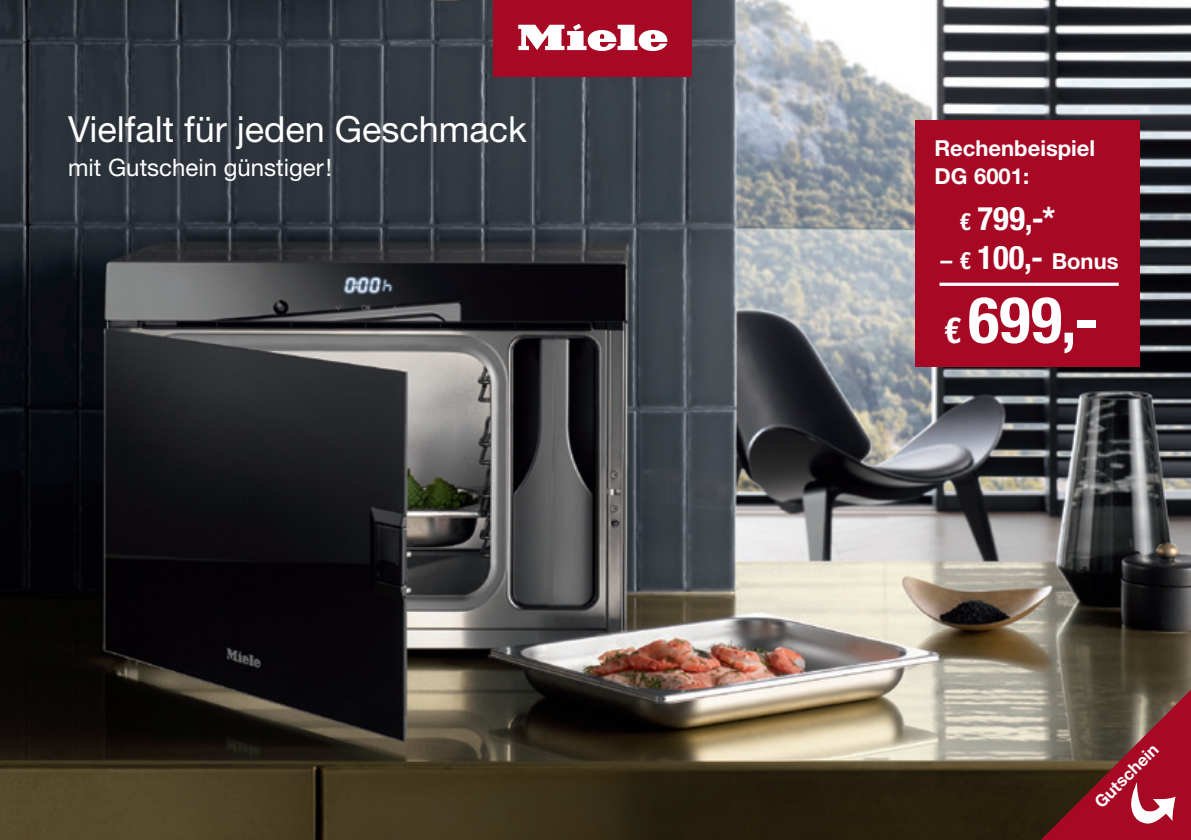
<style>
.page{position:relative;width:1191px;height:840px;background:#fff}
.page>*{position:absolute;margin:0;border:0;box-sizing:border-box;transform-origin:0 0}
.t1{font:700 condensed 64px "Helvetica Neue LT";color:#fff}
.t2{font:36px "Helvetica Neue LT";color:#fff}
.Grundschrift{font:700 condensed 32.6px "Helvetica Neue LT";color:#fff}
.t3{font:24px "Helvetica Neue LT";color:#fff}
.Grundschrift-2{font:700 22px/28px "Helvetica Neue LT";color:#fff}
.t4{font:700 17px "Helvetica Neue LT";color:#fff}
.s1{font-size:23.8px}
.s2{font-stretch:normal;font-size:22px}
.s3{font-size:36px}
</style>
<div class="page">
<img style="left:0;top:0;width:1191px;height:839px">
<svg style="left:1040px;top:689px;width:151px;height:150px;background:#82373a"></svg>
<div style="left:493px;top:0;width:198px;height:76px;background:#a70824"></div>
<svg style="left:518px;top:24px;width:149px;height:27px"></svg>
<div style="left:916px;top:120px;width:224px;height:247px;background:#a70824"></div>
<svg style="left:939px;top:282px;width:179px;height:4px"></svg>
<p class="t2" style="left:68px;top:107px;width:460px">Vielfalt für jeden Geschmack</p>
<p class="t3" style="left:68px;top:153px;width:265px">mit Gutschein günstiger!</p>
<p class="Grundschrift-2" style="left:934px;top:134px;width:162px">Rechenbeispiel<br>DG 6001:</p>
<p class="Grundschrift" style="left:959px;top:198px;width:97px"><span class="s1">€</span> 799,-*</p>
<p class="Grundschrift" style="left:940px;top:237px;width:180px"><span class="s1">– €</span> 100,- <span class="s2">Bonus</span></p>
<p class="t1" style="left:944px;top:281px;width:156px"><span class="s3">€</span> 699,-</p>
<p class="t4" style="left:1090px;top:796px;width:84px;rotate:-45deg">Gutschein</p>
</div>
